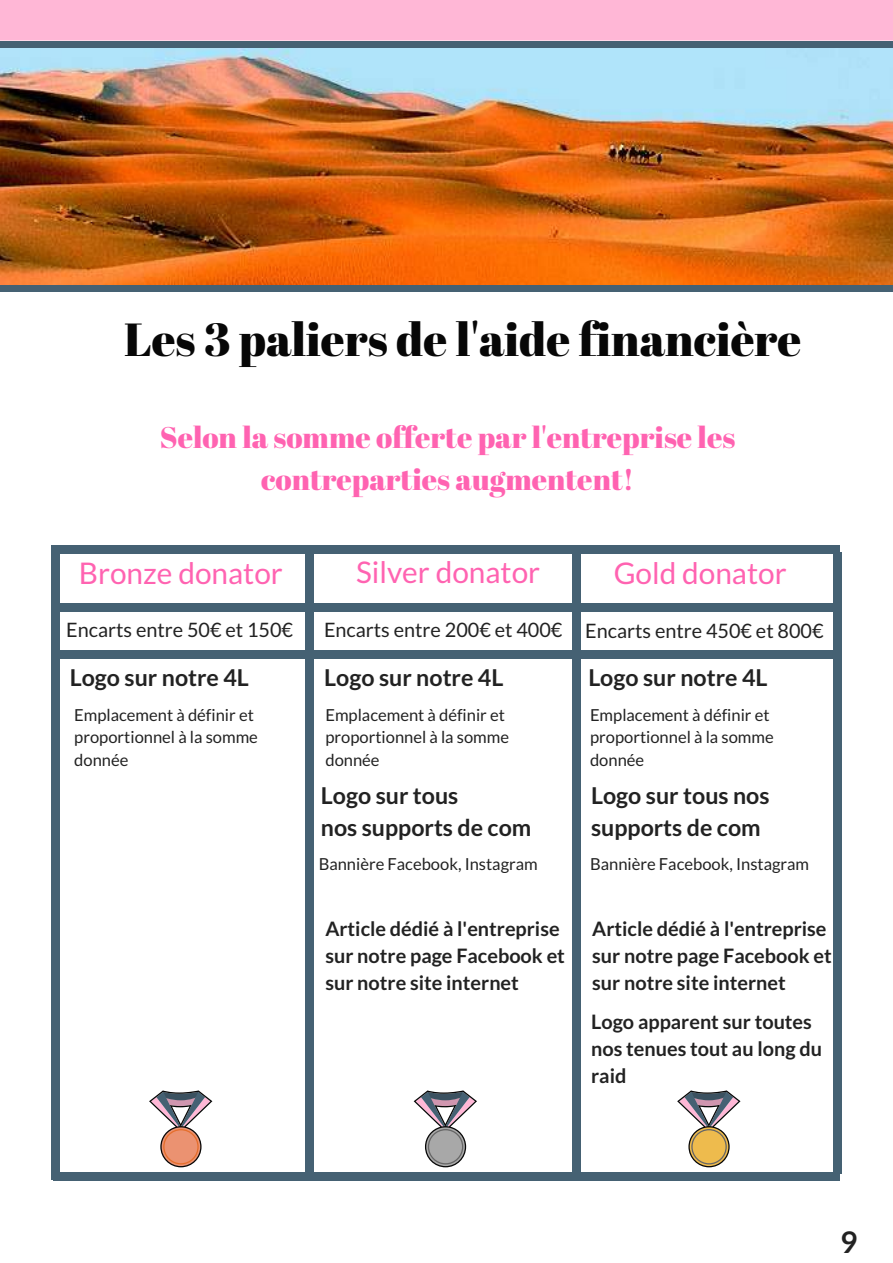
<style>
.page{position:relative;width:893px;height:1263px;background:#fff}
.page>*{position:absolute;margin:0;border:0;box-sizing:border-box;transform-origin:0 0}
.t1{font:46.35px "Abril Fatface";color:#070707}
.t2{font:29.85px/41.7px "Abril Fatface";color:#ff63b1;text-align:center}
.t3{font:29.85px "Lato";color:#ff63b1}
.t4{font:700 29.85px "Lato";color:#222}
.t5{font:700 23.25px/31.5px "Lato";color:#222}
.t6{font:700 19.8px/27px "Lato";color:#222}
.t7{font:19.8px "Lato";color:#222}
.t8{font:16.5px/22.5px "Lato";color:#222}
</style>
<div class="page">
<div style="left:0;top:0;width:893px;height:41px;background:#ffb7d6"></div>
<div style="left:0;top:41px;width:18px;height:9px;background:#456173"></div>
<div style="left:16px;top:41px;width:337px;height:9px;background:#456173"></div>
<div style="left:353px;top:41px;width:337px;height:9px;background:#456173"></div>
<div style="left:689px;top:41px;width:204px;height:9px;background:#456173"></div>
<div style="left:0;top:283px;width:29px;height:9px;background:#456173"></div>
<div style="left:28px;top:283px;width:337px;height:9px;background:#456173"></div>
<div style="left:364px;top:283px;width:337px;height:9px;background:#456173"></div>
<div style="left:700px;top:283px;width:193px;height:9px;background:#456173"></div>
<img style="left:0;top:48px;width:893px;height:237px">
<div style="left:57px;top:603px;width:49px;height:9px;background:#456173"></div>
<div style="left:792px;top:603px;width:49px;height:9px;background:#456173"></div>
<div style="left:104px;top:603px;width:337px;height:9px;background:#456173"></div>
<div style="left:440px;top:603px;width:338px;height:9px;background:#456173"></div>
<div style="left:777px;top:603px;width:16px;height:9px;background:#456173"></div>
<div style="left:59px;top:651px;width:49px;height:8px;background:#456173"></div>
<div style="left:786px;top:651px;width:49px;height:8px;background:#456173"></div>
<div style="left:106px;top:651px;width:337px;height:8px;background:#456173"></div>
<div style="left:443px;top:651px;width:337px;height:8px;background:#456173"></div>
<div style="left:779px;top:651px;width:9px;height:8px;background:#456173"></div>
<div style="left:305px;top:1127px;width:9px;height:49px;background:#456173"></div>
<div style="left:305px;top:553px;width:9px;height:49px;background:#456173"></div>
<div style="left:305px;top:791px;width:9px;height:337px;background:#456173"></div>
<div style="left:305px;top:600px;width:9px;height:192px;background:#456173"></div>
<div style="left:52px;top:1131px;width:8px;height:49px;background:#456173"></div>
<div style="left:52px;top:549px;width:8px;height:49px;background:#456173"></div>
<div style="left:52px;top:795px;width:8px;height:337px;background:#456173"></div>
<div style="left:52px;top:596px;width:8px;height:200px;background:#456173"></div>
<div style="left:572px;top:1123px;width:9px;height:49px;background:#456173"></div>
<div style="left:572px;top:554px;width:9px;height:49px;background:#456173"></div>
<div style="left:572px;top:788px;width:9px;height:337px;background:#456173"></div>
<div style="left:572px;top:601px;width:9px;height:188px;background:#456173"></div>
<div style="left:833px;top:1125px;width:8px;height:49px;background:#456173"></div>
<div style="left:833px;top:552px;width:8px;height:49px;background:#456173"></div>
<div style="left:833px;top:790px;width:8px;height:337px;background:#456173"></div>
<div style="left:833px;top:599px;width:8px;height:191px;background:#456173"></div>
<div style="left:53px;top:1172px;width:49px;height:8px;background:#456173"></div>
<div style="left:791px;top:1172px;width:48px;height:8px;background:#456173"></div>
<div style="left:101px;top:1172px;width:337px;height:8px;background:#456173"></div>
<div style="left:437px;top:1172px;width:336px;height:8px;background:#456173"></div>
<div style="left:773px;top:1172px;width:19px;height:8px;background:#456173"></div>
<div style="left:51px;top:546px;width:49px;height:8px;background:#456173"></div>
<div style="left:791px;top:546px;width:49px;height:8px;background:#456173"></div>
<div style="left:98px;top:546px;width:337px;height:8px;background:#456173"></div>
<div style="left:434px;top:546px;width:337px;height:8px;background:#456173"></div>
<div style="left:770px;top:546px;width:22px;height:8px;background:#456173"></div>
<svg style="left:149px;top:1090px;width:63px;height:77px"></svg>
<svg style="left:414px;top:1090px;width:63px;height:77px"></svg>
<svg style="left:677px;top:1090px;width:63px;height:77px"></svg>
<h1 class="t1" style="left:124px;top:307px;width:679px">Les 3 paliers de l'aide financière</h1>
<h2 class="t2" style="left:160px;top:416px;width:577px">Selon la somme offerte par l'entreprise les contreparties augmentent!</h2>
<h2 class="t3" style="left:79px;top:555px;width:206px">Bronze donator</h2>
<h2 class="t3" style="left:356px;top:554px;width:186px">Silver donator</h2>
<h2 class="t3" style="left:614px;top:555px;width:175px">Gold donator</h2>
<p class="t7" style="left:66px;top:618px;width:228px">Encarts entre 50€ et 150€</p>
<p class="t7" style="left:324px;top:618px;width:501px">Encarts entre 200€ et 400€ Encarts entre 450€ et 800€</p>
<h3 class="t5" style="left:70px;top:661px;width:181px">Logo sur notre 4L</h3>
<h3 class="t5" style="left:324px;top:661px;width:181px">Logo sur notre 4L</h3>
<h3 class="t5" style="left:588px;top:661px;width:181px">Logo sur notre 4L</h3>
<p class="t8" style="left:74px;top:703px;width:185px">Emplacement à définir et proportionnel à la somme donnée</p>
<p class="t8" style="left:325px;top:703px;width:185px">Emplacement à définir et proportionnel à la somme donnée</p>
<p class="t8" style="left:590px;top:703px;width:185px">Emplacement à définir et proportionnel à la somme donnée</p>
<h3 class="t5" style="left:321px;top:779px;width:212px">Logo sur tous<br>nos supports de com</h3>
<h3 class="t5" style="left:591px;top:779px;width:180px">Logo sur tous nos supports de com</h3>
<p class="t8" style="left:319px;top:853px;width:221px">Bannière Facebook, Instagram</p>
<p class="t8" style="left:590px;top:853px;width:221px">Bannière Facebook, Instagram</p>
<p class="t6" style="left:325px;top:914px;width:241px">Article dédié à l'entreprise sur notre page Facebook et sur notre site internet</p>
<p class="t6" style="left:592px;top:914px;width:241px">Article dédié à l'entreprise sur notre page Facebook et sur notre site internet</p>
<p class="t6" style="left:591px;top:1008px;width:232px">Logo apparent sur toutes nos tenues tout au long du raid</p>
<h2 class="t4" style="left:840px;top:1224px;width:19px">9</h2>
</div>
